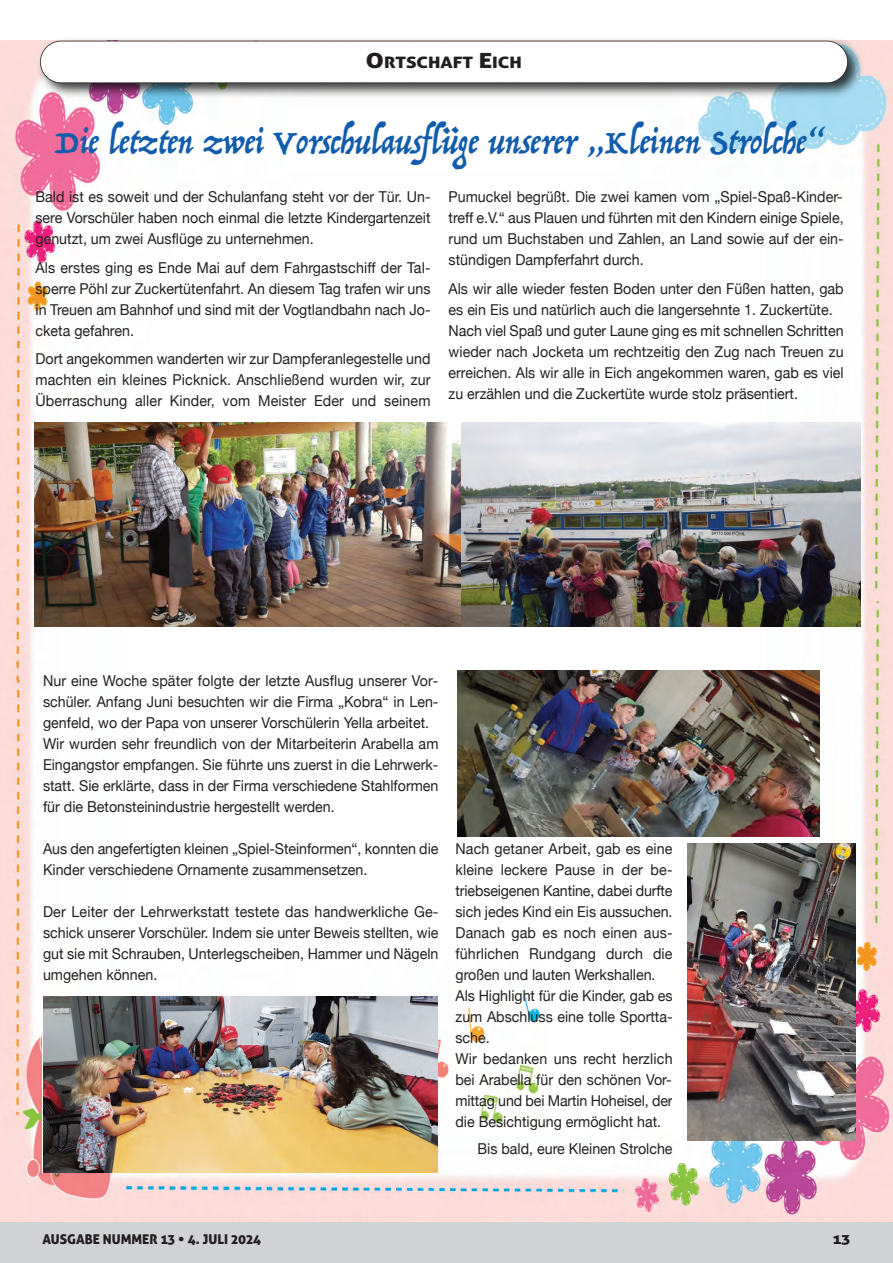
<style>
.page{position:relative;width:893px;height:1263px;background:#fff}
.page>*{position:absolute;margin:0;border:0;box-sizing:border-box;transform-origin:0 0}
.t1{font:36px "Trattatello";color:#115cab}
.t2{font:15.75px "Aller Display";color:#231f20;scale:1.21 1}
.t3{font:15px/21px "Helvetica Neue";color:#231f20;text-align:justify;scale:.95 1}
.t4{font:13.5px "Aller Display";color:#231f20}
.t5{font:13.5px "Aller Display";color:#231f20;scale:1.21 1}
.s1{font-size:21px}
</style>
<div class="page">
<div style="left:0;top:1220px;width:893px;height:43px;background:#d1d2d4"></div>
<img style="left:0;top:41px;width:893px;height:1181px">
<img style="left:33px;top:39px;width:834px;height:63px">
<div style="left:40px;top:41px;width:808px;height:42px;background:#fff;border-radius:21px"></div>
<div style="left:40px;top:41px;width:808px;height:42px;border:2px solid #231f20;border-radius:21px"></div>
<img style="left:460px;top:422px;width:400px;height:204px">
<img style="left:34px;top:422px;width:426px;height:204px">
<img style="left:43px;top:997px;width:394px;height:175px">
<div style="left:673px;top:843px;width:183px;height:297px;background:#fff"></div>
<img style="left:688px;top:843px;width:168px;height:297px">
<img style="left:458px;top:670px;width:361px;height:166px">
<p class="t2" style="left:366px;top:53px;width:130px"><span class="s1">O</span>RTSCHAFT <span class="s1">E</span>ICH</p>
<p class="t1" style="left:54px;top:119px;width:772px">Die letzten zwei Vorschulausflüge unserer „Kleinen Strolche“</p>
<p class="t3" style="left:36px;top:186px;width:417px">Bald ist es soweit und der Schulanfang steht vor der Tür. Un&shy;sere Vorschüler haben noch einmal die letzte Kindergartenzeit genutzt, um zwei Ausflüge zu unternehmen.</p>
<p class="t3" style="left:36px;top:257px;width:417px">Als erstes ging es Ende Mai auf dem Fahrgastschiff der Tal&shy;sperre Pöhl zur Zuckertütenfahrt. An diesem Tag trafen wir uns in Treuen am Bahnhof und sind mit der Vogtlandbahn nach Jo&shy;cketa gefahren.</p>
<p class="t3" style="left:36px;top:348px;width:417px">Dort angekommen wanderten wir zur Dampferanlegestelle und machten ein kleines Picknick. Anschließend wurden wir, zur Überraschung aller Kinder, vom Meister Eder und seinem</p>
<p class="t3" style="left:449px;top:186px;width:417px">Pumuckel begrüßt. Die zwei kamen vom „Spiel-Spaß-Kinder&shy;treff e.V.“ aus Plauen und führten mit den Kindern einige Spiele, rund um Buchstaben und Zahlen, an Land sowie auf der ein&shy;stündigen Dampferfahrt durch.</p>
<p class="t3" style="left:449px;top:278px;width:417px">Als wir alle wieder festen Boden unter den Füßen hatten, gab es ein Eis und natürlich auch die langersehnte 1. Zuckertüte.</p>
<p class="t3" style="left:449px;top:320px;width:417px">Nach viel Spaß und guter Laune ging es mit schnellen Schritten wieder nach Jocketa um rechtzeitig den Zug nach Treuen zu erreichen. Als wir alle in Eich angekommen waren, gab es viel zu erzählen und die Zuckertüte wurde stolz präsentiert.</p>
<p class="t3" style="left:43px;top:670px;width:418px">Nur eine Woche später folgte der letzte Ausflug unserer Vor&shy;schüler. Anfang Juni besuchten wir die Firma „Kobra“ in Len&shy;genfeld, wo der Papa von unserer Vorschülerin Yella arbeitet.</p>
<p class="t3" style="left:43px;top:733px;width:418px">Wir wurden sehr freundlich von der Mitarbeiterin Arabella am Eingangstor empfangen. Sie führte uns zuerst in die Lehrwerk&shy;statt. Sie erklärte, dass in der Firma verschiedene Stahlformen für die Betonsteinindustrie hergestellt werden.</p>
<p class="t3" style="left:43px;top:838px;width:418px">Aus den angefertigten kleinen „Spiel-Steinformen“, konnten die<br>Kinder verschiedene Ornamente zusammensetzen.</p>
<p class="t3" style="left:43px;top:901px;width:418px">Der Leiter der Lehrwerkstatt testete das handwerkliche Ge&shy;schick unserer Vorschüler. Indem sie unter Beweis stellten, wie gut sie mit Schrauben, Unterlegscheiben, Hammer und Nägeln umgehen können.</p>
<p class="t3" style="left:455px;top:838px;width:230px">Nach getaner Arbeit, gab es eine kleine leckere Pause in der be&shy;triebseigenen Kantine, dabei durfte sich jedes Kind ein Eis aussuchen.<br>Danach gab es noch einen aus&shy;führlichen Rundgang durch die großen und lauten Werkshallen.</p>
<p class="t3" style="left:455px;top:985px;width:230px">Als Highlight für die Kinder, gab es zum Abschluss eine tolle Sportta&shy;sche.</p>
<p class="t3" style="left:455px;top:1048px;width:230px">Wir bedanken uns recht herzlich bei Arabella für den schönen Vor&shy;mittag und bei Martin Hoheisel, der die Besichtigung ermöglicht hat.</p>
<p class="t3" style="left:477px;top:1138px;width:207px">Bis bald, eure Kleinen Strolche</p>
<p class="t4" style="left:43px;top:1231px;width:220px">AUSGABE NUMMER 13 • 4. JULI 2024</p>
<p class="t5" style="left:833px;top:1231px;width:16px">13</p>
</div>
